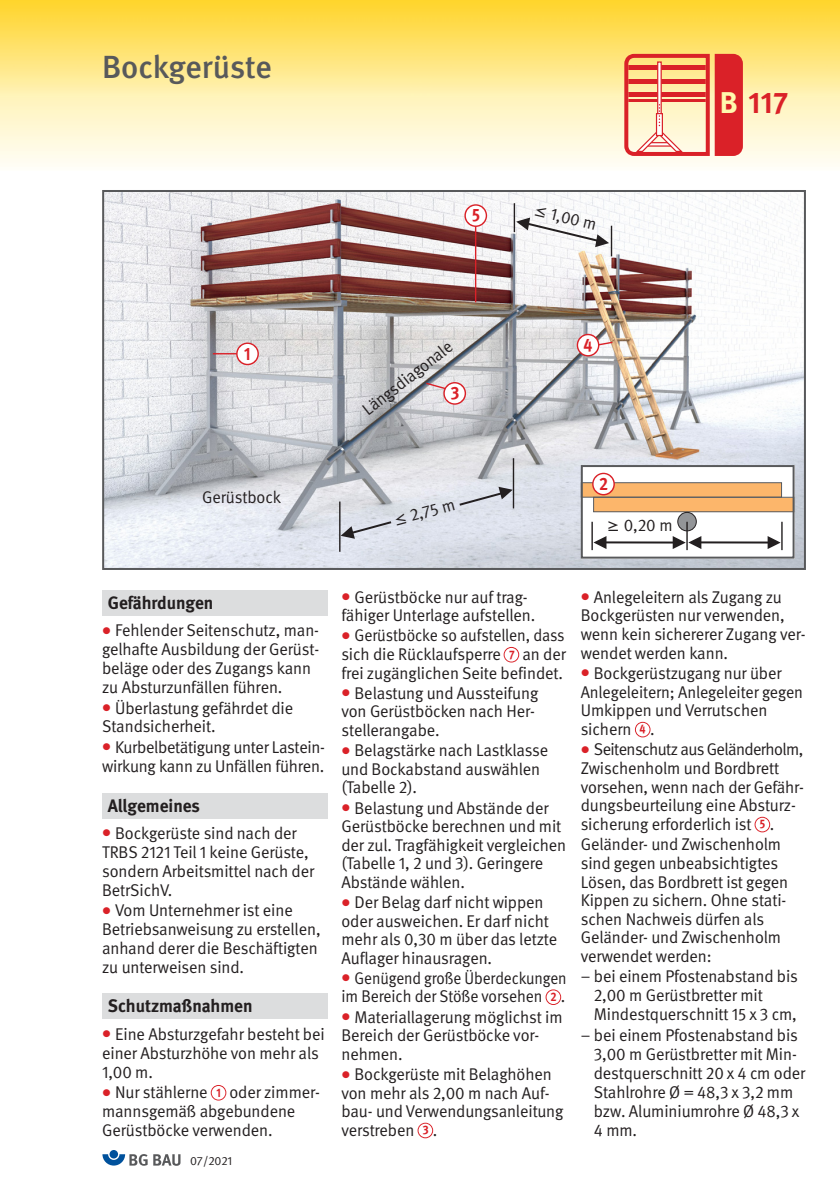
<style>
.page{position:relative;width:840px;height:1191px;background:#fff}
.page>*{position:absolute;margin:0;border:0;box-sizing:border-box;transform-origin:0 0}
.t1{font:500 32px "DGUV Meta";letter-spacing:-.005em;color:#58595b}
.t2{font:700 30px "DGUV Meta";color:#da2128}
.t3{font:700 18px "DGUV Meta";color:#231f20}
.t4{font:700 18px "DGUV Meta";color:#da2128;scale:.9 1}
.t5{font:17px/18.6px "DGUV Meta";letter-spacing:-.005em;color:#231f20}
.t6{font:17px/18.6px "DGUV Meta";letter-spacing:-.005em;color:#231f20;scale:.91 1}
.t7{font:17px/18.6px "DGUV Meta";letter-spacing:-.005em;color:#231f20;scale:.93 1}
.t8{font:700 12.4px "DGUV Meta";color:#da2128;scale:.9 1}
.t9{font:12px "DGUV Meta";letter-spacing:-.005em;color:#231f20}
.s1{font-family:"Lucida Grande"}
.s2{color:#fff9ae}
.s3{color:#da2128}
</style>
<div class="page">
<div style="left:102px;top:993px;width:225px;height:26px;background:#dcddde"></div>
<svg style="left:0;top:96px;width:839px;height:70px;background:#fef6d6"></svg>
<img style="left:0;top:0;width:839px;height:96px">
<svg style="left:624px;top:54px;width:59px;height:102px;background:#f2aa8d"></svg>
<div style="left:714px;top:54px;width:28px;height:102px;background:#da2128"></div>
<div style="left:102px;top:590px;width:225px;height:25px;background:#dcddde"></div>
<div style="left:102px;top:793px;width:225px;height:25px;background:#dcddde"></div>
<img style="left:105px;top:193px;width:697px;height:374px">
<div style="left:102px;top:190px;width:703px;height:380px;border:2px solid #58595b"></div>
<svg style="left:754px;top:816px;width:15px;height:16px"></svg>
<div style="left:755px;top:817px;width:13px;height:14px;background:#fff;border-radius:50%"></div>
<svg style="left:634px;top:722px;width:16px;height:15px"></svg>
<div style="left:635px;top:723px;width:14px;height:13px;background:#fff;border-radius:50%"></div>
<div style="left:109px;top:1150px;width:9px;height:8px;background:#00519c;border-radius:50%"></div>
<svg style="left:102px;top:1154px;width:45px;height:11px"></svg>
<svg style="left:153px;top:1154px;width:27px;height:11px"></svg>
<svg style="left:236px;top:342px;width:23px;height:23px"></svg>
<div style="left:237px;top:344px;width:20px;height:20px;background:#fff;border-radius:50%"></div>
<svg style="left:424px;top:381px;width:22px;height:9px"></svg>
<svg style="left:443px;top:382px;width:23px;height:23px"></svg>
<div style="left:444px;top:383px;width:20px;height:20px;background:#fff;border-radius:50%"></div>
<svg style="left:598px;top:341px;width:15px;height:5px"></svg>
<svg style="left:576px;top:334px;width:23px;height:22px"></svg>
<div style="left:577px;top:335px;width:20px;height:20px;background:#fff;border-radius:50%"></div>
<svg style="left:464px;top:204px;width:23px;height:23px"></svg>
<div style="left:465px;top:206px;width:20px;height:19px;background:#fff;border-radius:50%"></div>
<div style="left:580px;top:465px;width:214px;height:93px;background:#fff"></div>
<hr style="left:604px;top:541px;width:69px;height:2px;background:#231f20">
<svg style="left:767px;top:536px;width:13px;height:13px"></svg>
<hr style="left:699px;top:541px;width:69px;height:2px;background:#231f20">
<svg style="left:591px;top:522px;width:15px;height:28px"></svg>
<hr style="left:780px;top:522px;width:2px;height:28px;background:#231f20">
<div style="left:581px;top:483px;width:199px;height:14px;background:#fcb66b"></div>
<div style="left:580px;top:482px;width:201px;height:16px;border:1px solid #58595b"></div>
<div style="left:593px;top:498px;width:199px;height:13px;background:#fcb66b"></div>
<div style="left:592px;top:497px;width:201px;height:15px;border:1px solid #58595b"></div>
<svg style="left:592px;top:473px;width:22px;height:22px"></svg>
<div style="left:593px;top:474px;width:20px;height:20px;background:#fff;border-radius:50%"></div>
<div style="left:580px;top:465px;width:214px;height:93px;border:2px solid #58595b"></div>
<div style="left:677px;top:512px;width:19px;height:19px;background:#939598;border-radius:50%"></div>
<div style="left:677px;top:512px;width:19px;height:19px;border:2px solid #231f20;border-radius:50%"></div>
<svg style="left:672px;top:522px;width:29px;height:28px"></svg>
<svg style="left:457px;top:487px;width:55px;height:20px"></svg>
<svg style="left:340px;top:520px;width:53px;height:19px"></svg>
<hr style="left:339px;top:501px;width:1px;height:51px;background:#231f20">
<hr style="left:512px;top:458px;width:2px;height:50px;background:#231f20">
<svg style="left:516px;top:217px;width:92px;height:30px"></svg>
<hr style="left:513px;top:203px;width:2px;height:29px;background:#231f20">
<hr style="left:610px;top:226px;width:2px;height:30px;background:#231f20">
<hr style="left:474px;top:226px;width:2px;height:76px;background:#da2128">
<svg style="left:213px;top:353px;width:24px;height:1px"></svg>
<svg style="left:211px;top:1085px;width:15px;height:15px"></svg>
<div style="left:211px;top:1086px;width:14px;height:13px;background:#fff;border-radius:50%"></div>
<svg style="left:503px;top:647px;width:16px;height:15px"></svg>
<div style="left:504px;top:648px;width:14px;height:13px;background:#fff;border-radius:50%"></div>
<svg style="left:545px;top:989px;width:16px;height:16px"></svg>
<div style="left:546px;top:990px;width:14px;height:14px;background:#fff;border-radius:50%"></div>
<svg style="left:417px;top:1122px;width:16px;height:16px"></svg>
<div style="left:418px;top:1123px;width:14px;height:14px;background:#fff;border-radius:50%"></div>
<h1 class="t1" style="left:102px;top:54px;width:171px">Bockgerüste</h1>
<p class="t4" style="left:472px;top:208px;width:10px">5</p>
<p class="t5" style="left:536px;top:202px;width:65px;rotate:13deg"><span class="s1">≤</span> 1,00 m</p>
<h2 class="t2" style="left:719px;top:91px;width:70px"><span class="s2">B</span> 117</h2>
<p class="t4" style="left:244px;top:347px;width:9px">1</p>
<p class="t5" style="left:359px;top:405px;width:110px;rotate:-38deg">Längsdiagonale</p>
<p class="t4" style="left:450px;top:386px;width:11px">3</p>
<p class="t4" style="left:583px;top:338px;width:11px">4</p>
<p class="t5" style="left:202px;top:489px;width:80px">Gerüstbock</p>
<p class="t5" style="left:391px;top:512px;width:64px;rotate:-15deg"><span class="s1">≤</span> 2,75 m</p>
<p class="t4" style="left:599px;top:477px;width:12px">2</p>
<p class="t5" style="left:606px;top:517px;width:67px"><span class="s1">≥</span> 0,20 m</p>
<p class="t3" style="left:108px;top:596px;width:107px">Gefährdungen</p>
<p class="t5" style="left:102px;top:622px;width:218px"><span class="s3">●</span> Fehlender Seitenschutz, man&shy;gelhafte Ausbildung der Gerüst&shy;beläge oder des Zugangs kann zu Absturzunfällen führen.</p>
<p class="t5" style="left:102px;top:699px;width:192px"><span class="s3">●</span> Überlastung gefährdet die<br>Standsicherheit.</p>
<p class="t5" style="left:102px;top:739px;width:224px"><span class="s3">●</span> Kurbelbetätigung unter Lastein - wirkung kann zu Unfällen führen.</p>
<p class="t3" style="left:108px;top:798px;width:94px">Allgemeines</p>
<p class="t5" style="left:102px;top:825px;width:213px"><span class="s3">●</span> Bockgerüste sind nach der<br>TRBS 2121 Teil 1 keine Gerüste, sondern Arbeitsmittel nach der<br>BetrSichV.</p>
<p class="t5" style="left:102px;top:902px;width:220px"><span class="s3">●</span> Vom Unternehmer ist eine<br>Betriebsanweisung zu erstellen, anhand derer die Beschäftigten zu unterweisen sind.</p>
<p class="t3" style="left:108px;top:999px;width:146px">Schutzmaßnahmen</p>
<p class="t5" style="left:102px;top:1025px;width:224px"><span class="s3">●</span> Eine Absturzgefahr besteht bei einer Absturzhöhe von mehr als<br>1,00 m.</p>
<p class="t5" style="left:102px;top:1084px;width:107px"><span class="s3">●</span> Nur stählerne</p>
<p class="t5" style="left:102px;top:1084px;width:219px;text-indent:127px">oder zimmer&shy;mannsgemäß abgebundene<br>Gerüstböcke verwenden.</p>
<p class="t8" style="left:216px;top:1087px;width:7px">1</p>
<p class="t9" style="left:190px;top:1156px;width:44px">07/2021</p>
<p class="t5" style="left:341px;top:588px;width:195px"><span class="s3">●</span> Gerüstböcke nur auf trag - fähiger Unterlage aufstellen.</p>
<p class="t7" style="left:341px;top:627px;width:241px"><span class="s3">●</span> Gerüstböcke so aufstellen, dass sich die Rücklaufsperre</p>
<p class="t5" style="left:341px;top:646px;width:226px;text-align:right">an der<br>frei zugänglichen Seite befindet.</p>
<p class="t5" style="left:341px;top:685px;width:198px"><span class="s3">●</span> Belastung und Aussteifung von Gerüstböcken nach Her - stellerangabe.</p>
<p class="t5" style="left:341px;top:742px;width:208px"><span class="s3">●</span> Belagstärke nach Lastklasse und Bockabstand auswählen (Tabelle 2).</p>
<p class="t5" style="left:341px;top:799px;width:226px"><span class="s3">●</span> Belastung und Abstände der<br>Gerüstböcke berechnen und mit der zul. Tragfähigkeit vergleichen (Tabelle 1, 2 und 3). Geringere<br>Abstände wählen.</p>
<p class="t5" style="left:341px;top:894px;width:217px"><span class="s3">●</span> Der Belag darf nicht wippen oder ausweichen. Er darf nicht mehr als 0,30 m über das letzte<br>Auflager hinausragen.</p>
<p class="t6" style="left:341px;top:970px;width:249px"><span class="s3">●</span> Genügend große Überdeckungen im Bereich der Stöße vor sehen .</p>
<p class="t5" style="left:341px;top:1008px;width:222px"><span class="s3">●</span> Materiallagerung möglichst im<br>Bereich der Gerüstböcke vor - nehmen.</p>
<p class="t5" style="left:341px;top:1066px;width:223px"><span class="s3">●</span> Bockgerüste mit Belaghöhen von mehr als 2,00 m nach Auf&shy;bau- und Verwendungsanleitung verstreben .</p>
<p class="t8" style="left:509px;top:649px;width:8px">7</p>
<p class="t8" style="left:550px;top:992px;width:8px">2</p>
<p class="t8" style="left:422px;top:1125px;width:8px">3</p>
<p class="t5" style="left:580px;top:588px;width:226px"><span class="s3">●</span> Anlegeleitern als Zugang zu<br>Bockgerüsten nur verwenden, wenn kein sichererer Zugang ver&shy;wendet werden kann.</p>
<p class="t5" style="left:580px;top:665px;width:223px"><span class="s3">●</span> Bockgerüstzugang nur über<br>Anlegeleitern; Anlegeleiter gegen<br>Umkippen und Ver rutschen sichern .</p>
<p class="t5" style="left:580px;top:741px;width:224px"><span class="s3">●</span> Seitenschutz aus Geländerholm,<br>Zwischenholm und Bordbrett vorsehen, wenn nach der Gefähr - dungsbeurteilung eine Absturz&shy;sicherung erforderlich ist .</p>
<p class="t5" style="left:580px;top:836px;width:209px">Geländer- und Zwischenholm sind gegen unbeabsichtigtes<br>Lösen, das Bordbrett ist gegen<br>Kippen zu sichern. Ohne stati&shy;schen Nachweis dürfen als<br>Geländer- und Zwischenholm verwendet werden:</p>
<p class="t5" style="left:593px;top:968px;width:205px;text-indent:-13px">− bei einem Pfostenabstand bis<br>2,00 m Gerüstbretter mit<br>Mindestquerschnitt 15 x 3 cm,</p>
<p class="t5" style="left:593px;top:1026px;width:213px;text-indent:-13px">− bei einem Pfostenabstand bis<br>3,00 m Gerüstbretter mit Min&shy;destquerschnitt 20 x 4 cm oder<br>Stahlrohre Ø = 48,3 x 3,2 mm bzw. Aluminiumrohre Ø 48,3 x<br>4 mm.</p>
<p class="t8" style="left:639px;top:724px;width:8px">4</p>
<p class="t8" style="left:759px;top:819px;width:8px">5</p>
</div>
